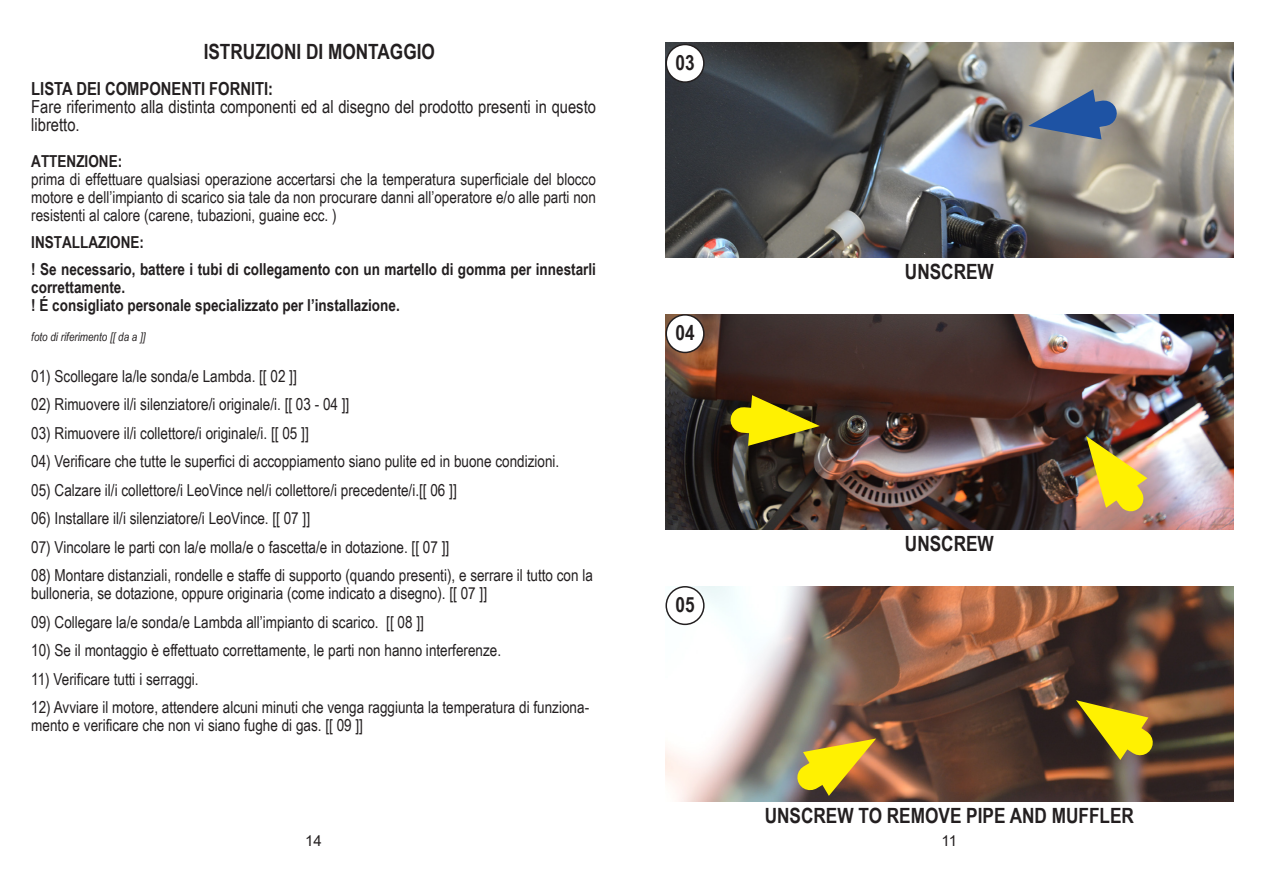
<style>
.page{position:relative;width:1263px;height:893px;background:#fff}
.page>*{position:absolute;margin:0;border:0;box-sizing:border-box;transform-origin:0 0}
.t1{font:700 21px "Arial Narrow";color:#231f20}
.t2{font:18px/18px "Arial Narrow";color:#231f20}
.t3{font:700 18px "Arial Narrow";color:#231f20}
.t4{font:16.5px/18px "Arial Narrow";color:#231f20}
.t5{font:700 16.5px/18px "Arial Narrow";color:#231f20}
.t6{font:15px "Arial";color:#231f20}
.t7{font:italic 12px "Arial Narrow";color:#231f20}
</style>
<div class="page">
<img style="left:665px;top:586px;width:568px;height:216px">
<img style="left:665px;top:42px;width:568px;height:216px">
<div style="left:666px;top:45px;width:38px;height:37px;background:#fff;border-radius:50%"></div>
<div style="left:665px;top:44px;width:40px;height:39px;border:2px solid #231f20;border-radius:50%"></div>
<div style="left:666px;top:587px;width:38px;height:37px;background:#fff;border-radius:50%"></div>
<div style="left:665px;top:586px;width:40px;height:39px;border:2px solid #231f20;border-radius:50%"></div>
<img style="left:665px;top:314px;width:568px;height:216px">
<div style="left:666px;top:315px;width:38px;height:37px;background:#fff;border-radius:50%"></div>
<div style="left:665px;top:314px;width:40px;height:39px;border:2px solid #231f20;border-radius:50%"></div>
<svg style="left:716px;top:393px;width:104px;height:57px;background:#7e7113"></svg>
<svg style="left:1028px;top:84px;width:105px;height:64px;background:#808da0"></svg>
<svg style="left:1076px;top:689px;width:99px;height:89px;background:#866e28"></svg>
<img style="left:1076px;top:436px;width:90px;height:94px">
<img style="left:775px;top:725px;width:101px;height:77px">
<p class="t1" style="left:204px;top:36px;width:233px">ISTRUZIONI DI MONTAGGIO</p>
<p class="t3" style="left:31px;top:75px;width:243px">LISTA DEI COMPONENTI FORNITI:</p>
<p class="t2" style="left:31px;top:97px;width:566px">Fare riferimento alla distinta componenti ed al disegno del prodotto presenti in questo libretto.</p>
<p class="t5" style="left:31px;top:152px;width:92px">ATTENZIONE:</p>
<p class="t4" style="left:31px;top:170px;width:566px;text-align:justify">prima di effettuare qualsiasi operazione accertarsi che la temperatura superficiale del blocco motore e dell’impianto di scarico sia tale da non procurare danni all’operatore e/o alle parti non resistenti al calore (carene, tubazioni, guaine ecc. )</p>
<p class="t5" style="left:31px;top:233px;width:114px">INSTALLAZIONE:</p>
<p class="t5" style="left:31px;top:260px;width:566px">! Se necessario, battere i tubi di collegamento con un martello di gomma per innestarli correttamente.</p>
<p class="t5" style="left:31px;top:296px;width:370px">! É consigliato personale specializzato per l’installazione.</p>
<p class="t7" style="left:31px;top:329px;width:116px">foto di riferimento [[ da a ]]</p>
<p class="t4" style="left:31px;top:366px;width:267px">01) Scollegare la/le sonda/e Lambda. [[ 02 ]]</p>
<p class="t4" style="left:31px;top:395px;width:320px">02) Rimuovere il/i silenziatore/i originale/i. [[ 03 - 04 ]]</p>
<p class="t4" style="left:31px;top:423px;width:279px">03) Rimuovere il/i collettore/i originale/i. [[ 05 ]]</p>
<p class="t4" style="left:31px;top:452px;width:529px">04) Verificare che tutte le superfici di accoppiamento siano pulite ed in buone condizioni.</p>
<p class="t4" style="left:31px;top:480px;width:427px">05) Calzare il/i collettore/i LeoVince nel/i collettore/i precedente/i.[[ 06 ]]</p>
<p class="t4" style="left:31px;top:509px;width:280px">06) Installare il/i silenziatore/i LeoVince. [[ 07 ]]</p>
<p class="t4" style="left:31px;top:537px;width:419px">07) Vincolare le parti con la/e molla/e o fascetta/e in dotazione. [[ 07 ]]</p>
<p class="t4" style="left:31px;top:566px;width:563px">08) Montare distanziali, rondelle e staffe di supporto (quando presenti), e serrare il tutto con la bulloneria, se dotazione, oppure originaria (come indicato a disegno). [[ 07 ]]</p>
<p class="t4" style="left:31px;top:612px;width:394px">09) Collegare la/e sonda/e Lambda all’impianto di scarico. [[ 08 ]]</p>
<p class="t4" style="left:31px;top:641px;width:471px">10) Se il montaggio è effettuato correttamente, le parti non hanno interferenze.</p>
<p class="t4" style="left:31px;top:669px;width:169px">11) Verificare tutti i serraggi.</p>
<p class="t4" style="left:31px;top:698px;width:559px">12) Avviare il motore, attendere alcuni minuti che venga raggiunta la temperatura di funziona&shy;mento e verificare che non vi siano fughe di gas. [[ 09 ]]</p>
<p class="t1" style="left:675px;top:46px;width:21px">03</p>
<p class="t1" style="left:675px;top:317px;width:21px">04</p>
<p class="t1" style="left:905px;top:256px;width:90px">UNSCREW</p>
<p class="t1" style="left:675px;top:589px;width:21px">05</p>
<p class="t1" style="left:905px;top:528px;width:90px">UNSCREW</p>
<p class="t1" style="left:765px;top:800px;width:371px">UNSCREW TO REMOVE PIPE AND MUFFLER</p>
<p class="t6" style="left:305px;top:830px;width:18px">14</p>
<p class="t6" style="left:941px;top:830px;width:17px">11</p>
</div>
